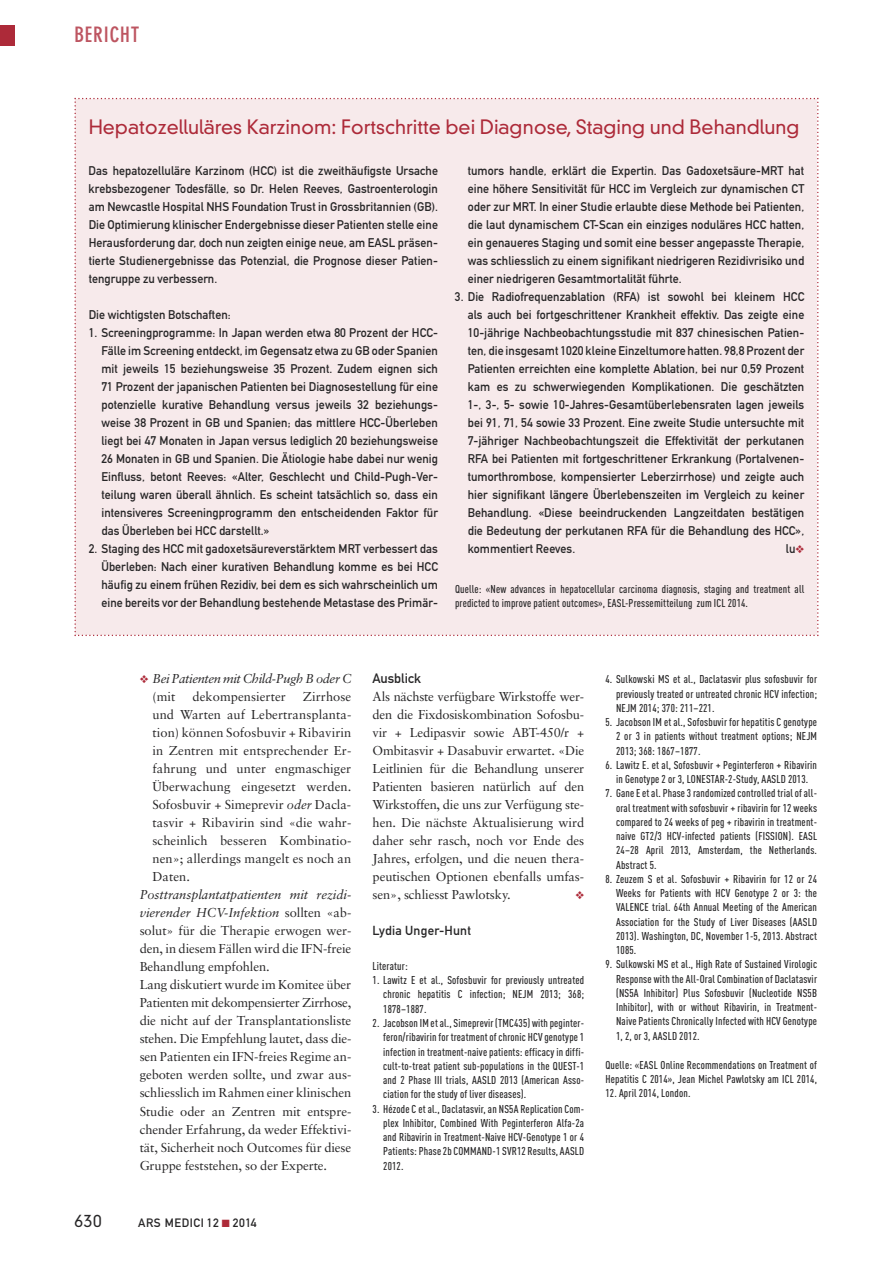
<style>
.page{position:relative;width:893px;height:1263px;background:#fff}
.page>*{position:absolute;margin:0;border:0;box-sizing:border-box;transform-origin:0 0}
.t1{font:700 condensed 21px "DIN Neuzeit Grotesk";letter-spacing:.04em;color:#bd5561}
.t2{font:300 19.2px "DIN Neuzeit Grotesk";color:#ad2a39}
.t3{font:300 16.5px "DIN Neuzeit Grotesk";color:#272627}
.t4{font:13.5px "DIN Mittelschrift";color:#272627}
.t5{font:12.9px/18px "Sabon";letter-spacing:-.005em;color:#272627;text-align:justify}
.t6{font:italic 12.9px/18px "Sabon";letter-spacing:-.03em;color:#272627}
.t7{font:12.9px "DIN Mittelschrift";letter-spacing:.02em;color:#272627}
.t8{font:12.45px/18px "DIN Mittelschrift";letter-spacing:.005em;color:#272627;text-align:justify;scale:.96 1}
.t9{font:12px "DIN Mittelschrift";letter-spacing:.05em;color:#272627}
.t10{font:500 11.25px/14.2px "DIN Cond";letter-spacing:.015em;color:#272627;text-align:justify}
.s1{color:#ad2a39}
.s2{font-style:normal}
.s3{font-style:italic}
</style>
<div class="page">
<div style="left:0;top:26px;width:15px;height:20px;background:#ad2a39"></div>
<div style="left:74px;top:98px;width:745px;height:538px;background:#f7eaeb"></div>
<h1 class="t1" style="left:74px;top:27px;width:67px">BERICHT</h1>
<h2 class="t2" style="left:89px;top:120px;width:712px">Hepatozelluläres Karzinom: Fortschritte bei Diagnose, Staging und Behandlung</h2>
<p class="t8" style="left:89px;top:163px;width:365px">Das hepatozelluläre Karzinom (HCC) ist die zweithäufigste Ursache krebsbezogener Todesfälle, so Dr. Helen Reeves, Gastroenterologin am Newcastle Hospital NHS Foundation Trust in Grossbritannien (GB).<br>Die Optimierung klinischer Endergebnisse dieser Patienten stelle eine Herausforderung dar, doch nun zeigten einige neue, am EASL präsen&shy;tierte Studienergebnisse das Potenzial, die Prognose dieser Patien&shy;tengruppe zu verbessern.</p>
<p class="t8" style="left:89px;top:307px;width:149px">Die wichtigsten Botschaften:</p>
<p class="t8" style="left:101px;top:325px;width:352px;text-indent:-13px">1. Screeningprogramme: In Japan werden etwa 80 Prozent der HCC-Fälle im Screening entdeckt, im Gegensatz etwa zu GB oder Spanien mit jeweils 15 beziehungsweise 35 Prozent. Zudem eignen sich 71 Prozent der japanischen Patienten bei Diagnosestellung für eine potenzielle kurative Behandlung versus jeweils 32 beziehungs&shy;weise 38 Prozent in GB und Spanien; das mittlere HCC-Überleben liegt bei 47 Monaten in Japan versus lediglich 20 beziehungsweise 26 Monaten in GB und Spanien. Die Ätiologie habe dabei nur wenig Einfluss, betont Reeves: «Alter, Geschlecht und Child-Pugh-Ver&shy;teilung waren überall ähnlich. Es scheint tatsächlich so, dass ein intensiveres Screeningprogramm den entscheidenden Faktor für das Überleben bei HCC darstellt.»</p>
<p class="t8" style="left:101px;top:541px;width:352px;text-indent:-13px">2. Staging des HCC mit gadoxetsäureverstärktem MRT verbessert das Überleben: Nach einer kurativen Behandlung komme es bei HCC häufig zu einem frühen Rezidiv, bei dem es sich wahrscheinlich um eine bereits vor der Behandlung bestehende Metastase des Primär-</p>
<p class="t8" style="left:468px;top:163px;width:352px">tumors handle, erklärt die Expertin. Das Gadoxetsäure-MRT hat eine höhere Sensitivität für HCC im Vergleich zur dynamischen CT oder zur MRT. In einer Studie erlaubte diese Methode bei Patienten, die laut dynamischem CT-Scan ein einziges noduläres HCC hatten, ein genaueres Staging und somit eine besser angepasste Therapie, was schliesslich zu einem signifikant niedrigeren Rezidivrisiko und einer niedrigeren Gesamtmortalität führte.</p>
<p class="t8" style="left:468px;top:289px;width:352px;text-indent:-13px">3. Die Radiofrequenzablation (RFA) ist sowohl bei kleinem HCC als auch bei fortgeschrittener Krankheit effektiv. Das zeigte eine 10-jährige Nachbeobachtungsstudie mit 837 chinesischen Patien&shy;ten, die insgesamt 1020 kleine Einzeltumore hatten. 98,8 Prozent der Patienten erreichten eine komplette Ablation, bei nur 0,59 Prozent kam es zu schwerwiegenden Komplikationen. Die geschätzten 1-, 3-, 5- sowie 10-Jahres-Gesamtüberlebensraten lagen jeweils bei 91, 71, 54 sowie 33 Prozent. Eine zweite Studie untersuchte mit 7-jähriger Nachbeobachtungszeit die Effektivität der perkutanen RFA bei Patienten mit fortgeschrittener Erkrankung (Portalvenen&shy;tumorthrombose, kompensierter Leberzirrhose) und zeigte auch hier signifikant längere Überlebenszeiten im Vergleich zu keiner Behandlung. «Diese beeindruckenden Langzeitdaten bestätigen die Bedeutung der perkutanen RFA für die Behandlung des HCC», kommentiert Reeves.</p>
<p class="t8" style="left:786px;top:541px;width:21px">lu<span class="s1">❖</span></p>
<p class="t10" style="left:455px;top:583px;width:351px">Quelle: «New advances in hepatocellular carcinoma diagnosis, staging and treatment all predicted to improve patient outcomes», EASL-Pressemitteilung zum ICL 2014.</p>
<p class="t6" style="left:152px;top:671px;width:200px;text-indent:-13px"><span class="s1">❖</span> Bei Patienten mit Child-Pugh B oder C <span class="s2">(mit</span></p>
<p class="t5" style="left:152px;top:689px;width:200px;text-indent:150px">Zirrhose und Warten auf Lebertransplanta&shy;tion) können Sofosbuvir + Ribavirin in Zentren mit entsprechender Er&shy;fahrung und unter engmaschiger Überwachung eingesetzt werden.<br>Sofosbuvir + Simeprevir <span class="s3">oder</span> Dacla&shy;tasvir + Ribavirin sind «die wahr&shy;scheinlich besseren Kombinatio&shy;nen»; allerdings mangelt es noch an Daten.</p>
<p class="t5" style="left:140px;top:887px;width:213px;text-align:left"><span class="s3">Posttransplantatpatienten mit rezidi&shy;vierender HCV-Infektion</span> sollten «ab&shy;solut» für die Therapie erwogen wer&shy;den, in diesem Fällen wird die IFN-freie Behandlung empfohlen.<br>Lang diskutiert wurde im Komitee über Patienten mit dekompensierter Zirrhose, die nicht auf der Transplantationsliste stehen. Die Empfehlung lautet, dass die&shy;sen Patienten ein IFN-freies Regime an&shy;geboten werden sollte, und zwar aus&shy;schliesslich im Rahmen einer klinischen Studie oder an Zentren mit entspre&shy;chender Erfahrung, da weder Effektivi&shy;tät, Sicherheit noch Outcomes für diese Gruppe feststehen, so der Experte.</p>
<p class="t5" style="left:192px;top:689px;width:95px">dekompensierter</p>
<h3 class="t3" style="left:74px;top:1214px;width:29px">630</h3>
<p class="t9" style="left:138px;top:1218px;width:120px">ARS MEDICI 12 <span class="s1">■</span> 2014</p>
<p class="t4" style="left:373px;top:674px;width:50px">Ausblick</p>
<p class="t5" style="left:373px;top:689px;width:213px">Als nächste verfügbare Wirkstoffe wer&shy;den die Fixdosiskombination Sofosbu&shy;vir + Ledipasvir sowie ABT-450/r + Ombitasvir + Dasabuvir erwartet. «Die Leitlinien für die Behandlung unserer Patienten basieren natürlich auf den Wirkstoffen, die uns zur Verfügung ste&shy;hen. Die nächste Aktualisierung wird daher sehr rasch, noch vor Ende des Jahres, erfolgen, und die neuen thera&shy;peutischen Optionen ebenfalls umfas&shy;sen», schliesst Pawlotsky.</p>
<p class="t7" style="left:373px;top:926px;width:100px">Lydia Unger-Hunt</p>
<p class="t10" style="left:373px;top:960px;width:37px">Literatur:</p>
<p class="t10" style="left:383px;top:974px;width:202px;text-indent:-11px">1. Lawitz E et al., Sofosbuvir for previously untreated chronic hepatitis C infection; NEJM 2013; 368; 1878–1887.</p>
<p class="t10" style="left:383px;top:1017px;width:202px;text-indent:-11px">2. JacobsonIM etal., Simeprevir (TMC435) withpeginter&shy;feron/ribavirinfor treatmentofchronic HCV genotype1 infection in treatment-naive patients: efficacy in diffi&shy;cult-to-treat patient sub-populations in the QUEST-1 and 2 Phase III trials, AASLD 2013 (American Asso&shy;ciation for the study of liver diseases).</p>
<p class="t10" style="left:383px;top:1102px;width:202px;text-indent:-11px">3. Hézode C et al., Daclatasvir, an NS5A Replication Com&shy;plex Inhibitor, Combined With Peginterferon Alfa-2a and Ribavirin in Treatment-Naive HCV-Genotype 1 or 4<br>Patients: Phase2b COMMAND-1 SVR12 Results, AASLD 2012.</p>
<p class="t10" style="left:616px;top:673px;width:202px;text-indent:-11px">4. Sulkowski MS et al., Daclatasvir plus sofosbuvir for previously treated or untreated chronic HCV infection; NEJM 2014; 370: 211–221.</p>
<p class="t10" style="left:616px;top:716px;width:202px;text-indent:-11px">5. Jacobson IM et al., Sofosbuvir for hepatitis C genotype 2 or 3 in patients without treatment options; NEJM 2013; 368: 1867–1877.</p>
<p class="t10" style="left:605px;top:759px;width:213px;text-align:center">6. Lawitz E. et al, Sofosbuvir + Peginterferon + Ribavirin in Genotype 2 or 3, LONESTAR-2-Study, AASLD 2013.</p>
<p class="t10" style="left:616px;top:787px;width:202px;text-indent:-11px">7. GaneEetal. Phase3randomizedcontrolledtrialofall&shy;oral treatment with sofosbuvir + ribavirin for 12 weeks compared to 24 weeks of peg + ribavirin in treatment&shy;naive GT2/3 HCV-infected patients (FISSION). EASL 24–28 April 2013, Amsterdam, the Netherlands.<br>Abstract 5.</p>
<p class="t10" style="left:616px;top:873px;width:202px;text-indent:-11px">8. Zeuzem S et al. Sofosbuvir + Ribavirin for 12 or 24<br>Weeks for Patients with HCV Genotype 2 or 3: the VALENCE trial. 64th Annual Meeting of the American Association for the Study of Liver Diseases (AASLD 2013). Washington, DC, November 1-5, 2013. Abstract 1085.</p>
<p class="t10" style="left:616px;top:958px;width:202px;text-indent:-11px">9. Sulkowski MS et al., High Rate of Sustained Virologic Response with the All-Oral Combination of Daclatasvir (NS5A Inhibitor) Plus Sofosbuvir (Nucleotide NS5B Inhibitor), with or without Ribavirin, in Treatment-Naive Patients Chronically Infected with HCV Genotype 1, 2, or 3, AASLD 2012.</p>
<p class="t10" style="left:605px;top:1059px;width:213px">Quelle: «EASL Online Recommendations on Treatment of<br>Hepatitis C 2014», Jean Michel Pawlotsky am ICL 2014,</p>
<p class="t10" style="left:605px;top:1087px;width:87px">12. April 2014, London.</p>
</div>
